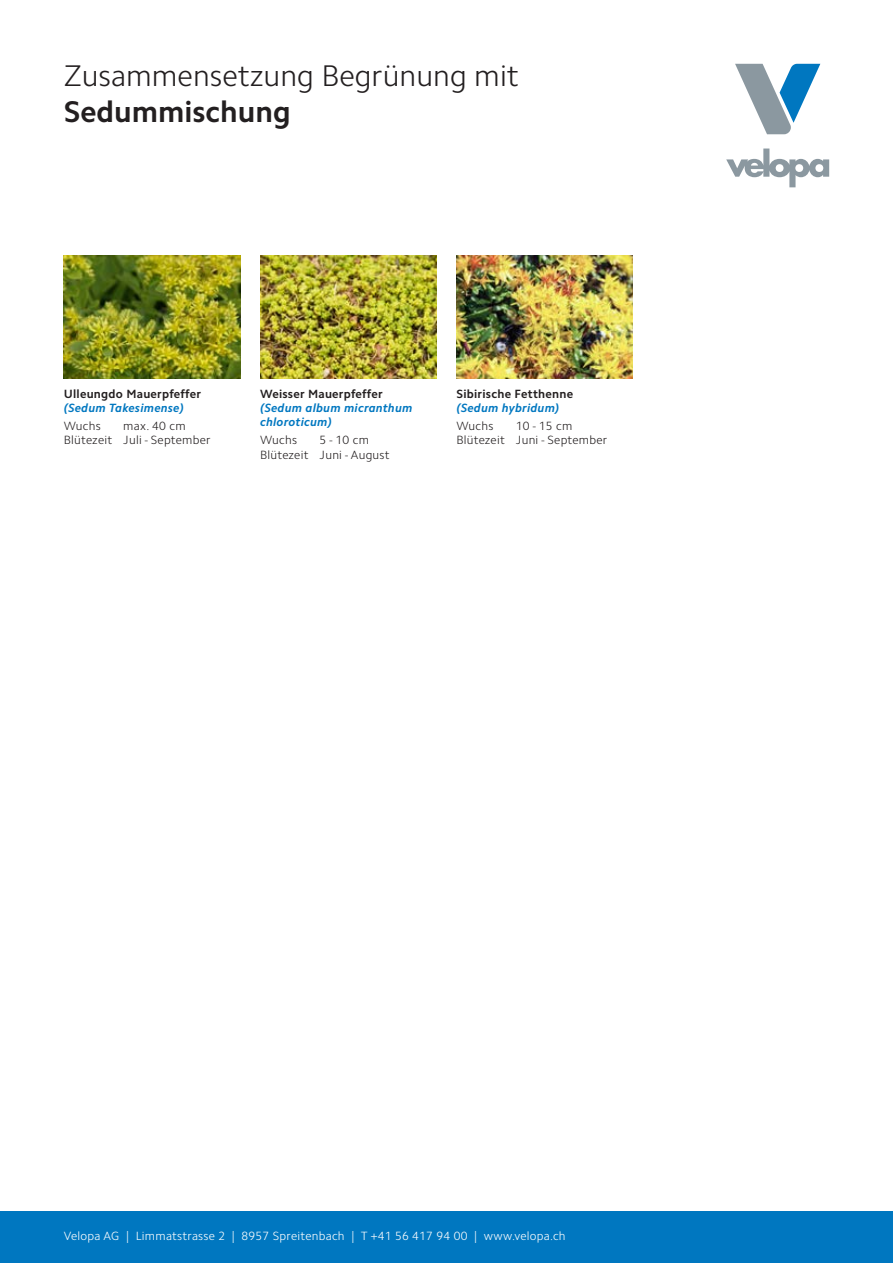
<style>
.page{position:relative;width:893px;height:1263px;background:#fff}
.page>*{position:absolute;margin:0;border:0;box-sizing:border-box;transform-origin:0 0}
.t1{font:300 30px "Camphor Std";color:#231f20}
.t2{font:700 30px "Camphor Std";color:#231f20}
.t3{font:300 12px/14.4px "Camphor Std";letter-spacing:.02em;color:#231f20}
.t4{font:300 12px "Camphor Std";letter-spacing:.02em;color:#fff}
.t5{font:italic 700 12px/14.4px "Camphor Std";letter-spacing:.02em;color:#0077c0}
.t6{font:700 12px "Camphor Std";letter-spacing:.02em;color:#231f20}
</style>
<div class="page">
<svg style="left:735px;top:64px;width:85px;height:70px"></svg>
<svg style="left:726px;top:149px;width:103px;height:38px"></svg>
<img style="left:64px;top:255px;width:176px;height:123px">
<img style="left:260px;top:255px;width:177px;height:123px">
<img style="left:456px;top:255px;width:177px;height:123px">
<div style="left:0;top:1212px;width:893px;height:51px;background:#0077c0"></div>
<h1 class="t1" style="left:64px;top:58px;width:457px">Zusammensetzung Begrünung mit</h1>
<h1 class="t2" style="left:64px;top:94px;width:228px">Sedummischung</h1>
<p class="t6" style="left:64px;top:386px;width:139px">Ulleungdo Mauerpfeffer</p>
<p class="t5" style="left:64px;top:401px;width:121px">(Sedum Takesimense)</p>
<p class="t3" style="left:64px;top:419px;width:38px">Wuchs</p>
<p class="t3" style="left:64px;top:419px;width:148px;text-indent:60px">max. 40 cm<br>Blütezeit Juli - September</p>
<p class="t6" style="left:260px;top:386px;width:124px">Weisser Mauerpfeffer</p>
<p class="t5" style="left:260px;top:401px;width:154px">(Sedum album micranthum chloroticum)</p>
<p class="t3" style="left:260px;top:433px;width:38px">Wuchs</p>
<p class="t3" style="left:260px;top:433px;width:131px;text-indent:60px">5 - 10 cm<br>Blütezeit Juni - August</p>
<p class="t6" style="left:456px;top:386px;width:118px">Sibirische Fetthenne</p>
<p class="t5" style="left:456px;top:401px;width:104px">(Sedum hybridum)</p>
<p class="t3" style="left:456px;top:419px;width:38px">Wuchs</p>
<p class="t3" style="left:456px;top:419px;width:152px;text-indent:60px">10 - 15 cm<br>Blütezeit Juni - September</p>
<p class="t4" style="left:64px;top:1228px;width:503px">Velopa AG | Limmatstrasse 2 | 8957 Spreitenbach | T +41 56 417 94 00 | www.velopa.ch</p>
</div>
